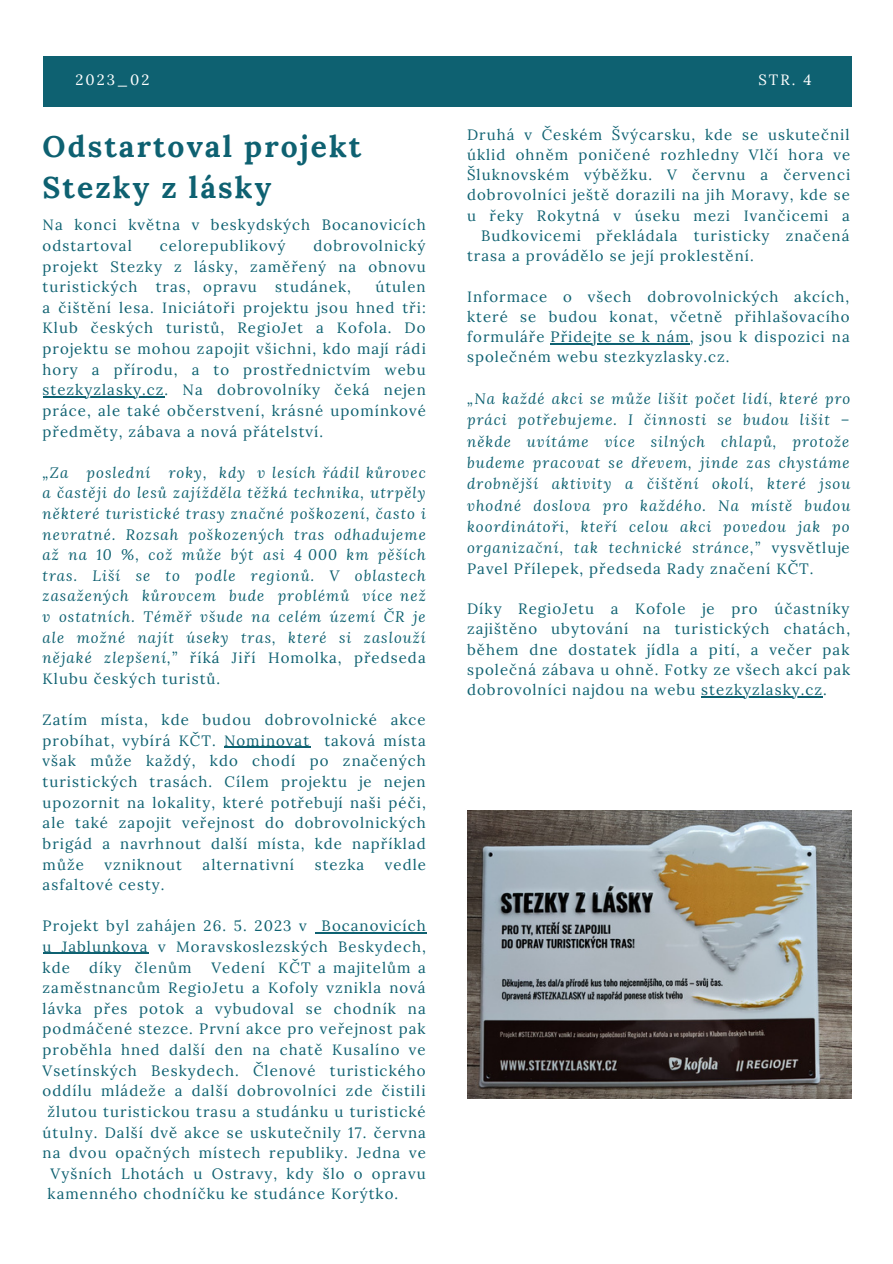
<style>
.page{position:relative;width:893px;height:1264px;background:#fff}
.page>*{position:absolute;margin:0;border:0;box-sizing:border-box;transform-origin:0 0}
.t1{font:700 30px/41.5px "Lora";letter-spacing:.07em;color:#0e6171}
.t2{font:15px/20.5px "Lora";letter-spacing:.07em;color:#0e6171;text-align:justify}
.t3{font:italic 15px/20.5px "Lora";letter-spacing:.07em;color:#0e6171;text-align:justify}
.t4{font:14.85px "Lora";letter-spacing:.14em;color:#fff}
.s1{font-style:normal}
</style>
<div class="page">
<div style="left:43px;top:56px;width:808px;height:50px;background:#0e6171"></div>
<img style="left:467px;top:810px;width:384px;height:288px">
<hr style="left:43px;top:396px;width:121px;height:1px;background:#0e6171">
<hr style="left:224px;top:746px;width:86px;height:1px;background:#0e6171">
<hr style="left:321px;top:932px;width:106px;height:1px;background:#0e6171">
<hr style="left:43px;top:952px;width:105px;height:1px;background:#0e6171">
<hr style="left:550px;top:343px;width:140px;height:1px;background:#0e6171">
<hr style="left:701px;top:696px;width:122px;height:1px;background:#0e6171">
<p class="t4" style="left:75px;top:70px;width:76px">2023_02</p>
<p class="t4" style="left:758px;top:70px;width:55px">STR. 4</p>
<p class="t1" style="left:43px;top:125px;width:320px">Odstartoval projekt<br>Stezky z lásky</p>
<p class="t2" style="left:43px;top:214px;width:385px">Na konci května v beskydských Bocanovicích odstartoval</p>
<p class="t2" style="left:43px;top:235px;width:384px;text-indent:271px">dobrovolnický projekt Stezky z lásky, zaměřený na obnovu turistických tras, opravu studánek,</p>
<p class="t2" style="left:160px;top:235px;width:127px">celorepublikový</p>
<p class="t2" style="left:43px;top:276px;width:385px;text-indent:333px">útulen a čištění lesa. Iniciátoři projektu jsou hned tři:<br>Klub českých turistů, RegioJet a Kofola. Do projektu se mohou zapojit všichni, kdo mají rádi hory a přírodu, a to prostřednictvím webu stezkyzlasky.cz. Na dobrovolníky čeká nejen práce, ale také občerstvení, krásné upomínkové předměty, zábava a nová přátelství.</p>
<p class="t3" style="left:43px;top:462px;width:385px">„Za poslední roky, kdy v lesích řádil kůrovec a častěji do lesů zajížděla těžká technika, utrpěly některé turistické trasy značné poškození, často i nevratné. Rozsah poškozených tras odhadujeme až na 10 %, což může být asi 4 000 km pěších tras. Liší se to podle regionů. V oblastech zasažených kůrovcem bude problémů více než v ostatních. Téměř všude na celém území ČR je ale možné najít úseky tras, které si zaslouží nějaké zlepšení,” <span class="s1">říká Jiří Homolka, předseda Klubu českých turistů.</span></p>
<p class="t2" style="left:43px;top:709px;width:385px">Zatím místa, kde budou dobrovolnické akce probíhat, vybírá KČT. Nominovat taková místa však může každý, kdo chodí po značených turistických trasách. Cílem projektu je nejen upozornit na lokality, které potřebují naši péči, ale také zapojit veřejnost do dobrovolnických brigád a navrhnout další místa, kde například může</p>
<p class="t2" style="left:104px;top:853px;width:79px">vzniknout</p>
<p class="t2" style="left:203px;top:853px;width:93px">alternativní</p>
<p class="t2" style="left:315px;top:853px;width:51px">stezka</p>
<p class="t2" style="left:385px;top:853px;width:43px">vedle</p>
<p class="t2" style="left:43px;top:874px;width:123px">asfaltové cesty.</p>
<p class="t2" style="left:43px;top:915px;width:385px">Projekt byl zahájen 26. 5. 2023 v Bocanovicích u Jablunkova v Moravskoslezských Beskydech, kde</p>
<p class="t2" style="left:89px;top:956px;width:104px">díky členům</p>
<p class="t2" style="left:211px;top:956px;width:216px">Vedení KČT a majitelům a</p>
<p class="t2" style="left:43px;top:977px;width:384px">zaměstnancům RegioJetu a Kofoly vznikla nová</p>
<p class="t2" style="left:43px;top:998px;width:384px">lávka přes potok a vybudoval se chodník na</p>
<p class="t2" style="left:43px;top:1018px;width:384px">podmáčené stezce. První akce pro veřejnost pak</p>
<p class="t2" style="left:43px;top:1039px;width:384px">proběhla hned další den na chatě Kusalíno ve</p>
<p class="t2" style="left:43px;top:1059px;width:384px">Vsetínských Beskydech. Členové turistického</p>
<p class="t2" style="left:43px;top:1080px;width:384px">oddílu mládeže a další dobrovolníci zde čistili</p>
<p class="t2" style="left:48px;top:1101px;width:379px">žlutou turistickou trasu a studánku u turistické</p>
<p class="t2" style="left:43px;top:1121px;width:385px">útulny. Další dvě akce se uskutečnily 17. června</p>
<p class="t2" style="left:43px;top:1142px;width:385px">na dvou opačných místech republiky. Jedna ve</p>
<p class="t2" style="left:51px;top:1162px;width:376px">Vyšních Lhotách u Ostravy, kdy šlo o opravu</p>
<p class="t2" style="left:48px;top:1183px;width:352px">kamenného chodníčku ke studánce Korýtko.</p>
<p class="t2" style="left:467px;top:124px;width:384px">Druhá v Českém Švýcarsku, kde se uskutečnil</p>
<p class="t2" style="left:467px;top:144px;width:385px">úklid ohněm poničené rozhledny Vlčí hora ve</p>
<p class="t2" style="left:467px;top:164px;width:384px">Šluknovském výběžku. V červnu a červenci</p>
<p class="t2" style="left:467px;top:184px;width:384px">dobrovolníci ještě dorazili na jih Moravy, kde se</p>
<p class="t2" style="left:467px;top:205px;width:384px">u řeky Rokytná v úseku mezi Ivančicemi a</p>
<p class="t2" style="left:481px;top:225px;width:370px">Budkovicemi překládala turisticky značená</p>
<p class="t2" style="left:467px;top:245px;width:288px">trasa a provádělo se její proklestění.</p>
<p class="t2" style="left:467px;top:286px;width:384px">Informace o všech dobrovolnických akcích, které se budou konat, včetně přihlašovacího formuláře Přidejte se k nám, jsou k dispozici na společném webu stezkyzlasky.cz.</p>
<p class="t3" style="left:467px;top:387px;width:385px;line-height:21.1px">„Na každé akci se může lišit počet lidí, které pro práci potřebujeme. I činnosti se budou lišit – někde uvítáme více silných chlapů, protože budeme pracovat se dřevem, jinde zas chystáme drobnější aktivity a čištění okolí, které jsou vhodné doslova pro každého. Na místě budou koordinátoři, kteří celou akci povedou jak po organizační, tak technické stránce,” <span class="s1">vysvětluje Pavel Přílepek, předseda Rady značení KČT.</span></p>
<p class="t2" style="left:467px;top:598px;width:384px">Díky RegioJetu a Kofole je pro účastníky zajištěno ubytování na turistických chatách, během dne dostatek jídla a pití, a večer pak společná zábava u ohně. Fotky ze všech akcí pak dobrovolníci najdou na webu stezkyzlasky.cz.</p>
</div>
